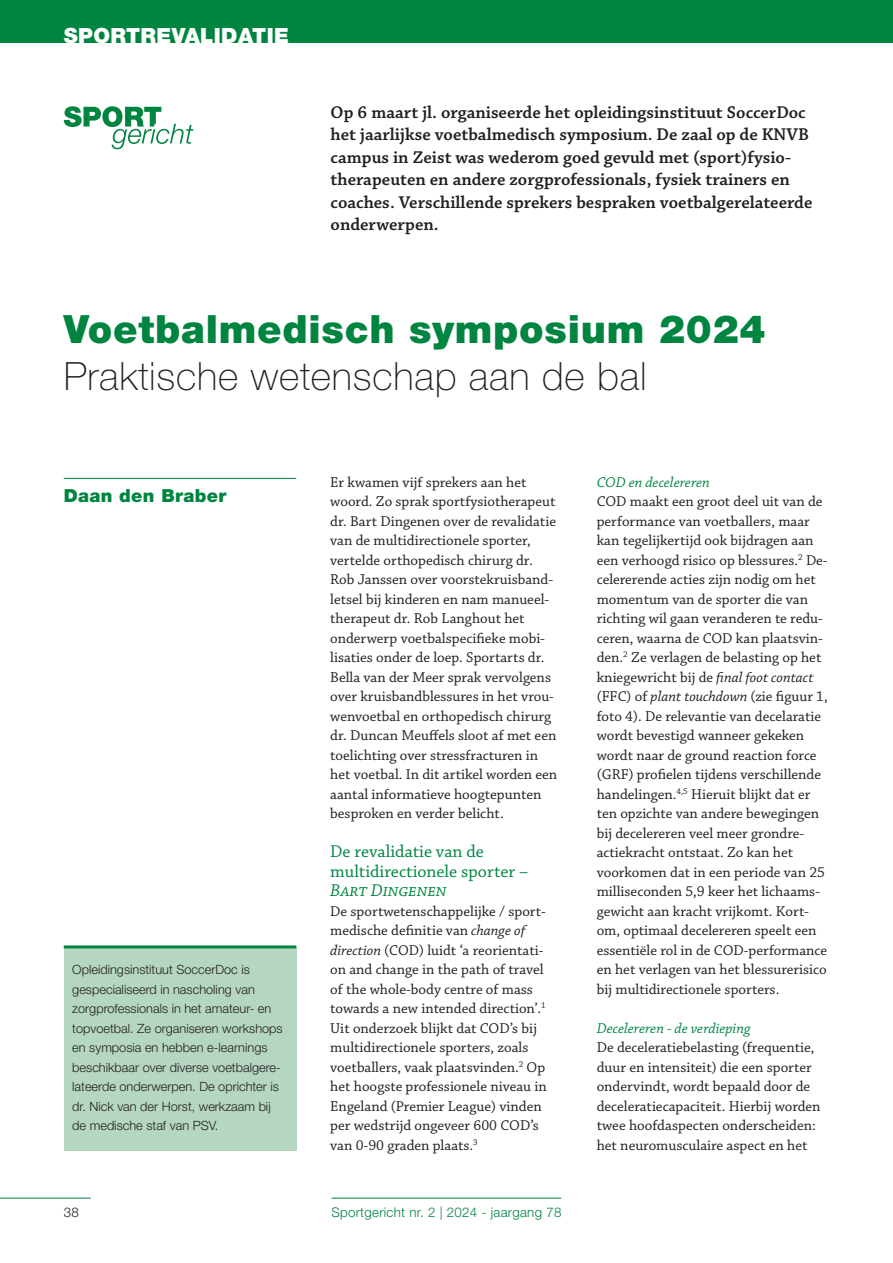
<style>
.page{position:relative;width:893px;height:1263px;background:#fff}
.page>*{position:absolute;margin:0;border:0;box-sizing:border-box;transform-origin:0 0}
.t1{font:100 39px "Helvetica Neue LT Std";letter-spacing:.02em;color:#231f20}
._01_-_Kop{font:900 39px "Helvetica Neue LT Std";letter-spacing:.02em;color:#008540}
.t2{font:900 21px "Helvetica Neue LT Std";letter-spacing:.02em;color:#fff}
._02_-_Intro{font:600 18px/22.5px "Chaparral Pro";color:#231f20}
.t3{font:18px/19.5px "Chaparral Pro";color:#008540}
.t4{font:900 18px "Helvetica Neue LT Std";letter-spacing:.02em;color:#008540}
.t5{font:15px/19.5px "Chaparral Pro";color:#231f20}
.t6{font:italic 15px "Chaparral Pro";color:#008540}
.t7{font:300 13.35px "Helvetica Neue LT Std";letter-spacing:.02em;color:#008540}
.t8{font:300 13.35px "Helvetica Neue LT Std";color:#231f20}
._07_-_Kaderkopje{font:300 12.75px/19.5px "Helvetica Neue LT Std";color:#231f20}
.s1{font-style:italic}
</style>
<div class="page">
<div style="left:0;top:0;width:893px;height:43px;background:#008540"></div>
<hr style="left:0;top:1198px;width:91px;height:1px;background:#008540">
<hr style="left:332px;top:1198px;width:229px;height:1px;background:#008540">
<svg style="left:64px;top:106px;width:129px;height:43px"></svg>
<hr style="left:64px;top:478px;width:232px;height:1px;background:#008540">
<div style="left:64px;top:946px;width:232px;height:204px;background:#b5d6c0"></div>
<hr style="left:64px;top:945px;width:232px;height:3px;background:#008540">
<p class="t2" style="left:64px;top:23px;width:227px">SPORTREVALIDATIE</p>
<p class="_02_-_Intro" style="left:331px;top:101px;width:483px">Op 6 maart jl. organiseerde het opleidingsinstituut SoccerDoc het jaarlijkse voetbalmedisch symposium. De zaal op de KNVB campus in Zeist was wederom goed gevuld met (sport)fysio&shy;therapeuten en andere zorgprofessionals, fysiek trainers en coaches. Verschillende sprekers bespraken voetbalgerelateerde onderwerpen.</p>
<p class="_01_-_Kop" style="left:64px;top:306px;width:703px">Voetbalmedisch symposium 2024</p>
<p class="t1" style="left:64px;top:354px;width:584px">Praktische wetenschap aan de bal</p>
<p class="t4" style="left:64px;top:484px;width:164px">Daan den Braber</p>
<p class="_07_-_Kaderkopje" style="left:72px;top:960px;width:212px">Opleidingsinstituut SoccerDoc is gespecialiseerd in nascholing van zorgprofessionals in het amateur- en topvoetbal. Ze organiseren workshops en symposia en hebben e-learnings beschikbaar over diverse voetbalgere&shy;lateerde onderwerpen. De oprichter is dr. Nick van der Horst, werkzaam bij de medische staf van PSV.</p>
<p class="t5" style="left:330px;top:473px;width:229px">Er kwamen vijf sprekers aan het woord. Zo sprak sportfysiotherapeut dr. Bart Dingenen over de revalidatie van de multidirectionele sporter, vertelde orthopedisch chirurg dr.<br>Rob Janssen over voorstekruisband&shy;letsel bij kinderen en nam manueel&shy;therapeut dr. Rob Langhout het onderwerp voetbalspecifieke mobi&shy;lisaties onder de loep. Sportarts dr.<br>Bella van der Meer sprak vervolgens over kruisbandblessures in het vrou&shy;wenvoetbal en orthopedisch chirurg dr. Duncan Meuffels sloot af met een toelichting over stressfracturen in het voetbal. In dit artikel worden een aantal informatieve hoogtepunten besproken en verder belicht.</p>
<p class="t3" style="left:330px;top:843px;width:199px">De revalidatie van de multidirectionele sporter –<br><span class="s1">Bart Dingenen</span></p>
<p class="t5" style="left:330px;top:902px;width:218px">De sportwetenschappelijke / sport&shy;medische definitie van <span class="s1">change of direction</span> (COD) luidt ‘a reorientati&shy;on and change in the path of travel of the whole-body centre of mass towards a new intended direction’.<sup>1<br></sup>Uit onderzoek blijkt dat COD’s bij multidirectionele sporters, zoals voetballers, vaak plaatsvinden.<sup>2</sup> Op het hoogste professionele niveau in Engeland (Premier League) vinden per wedstrijd ongeveer 600 COD’s van 0-90 graden plaats.<sup>3</sup></p>
<p class="t8" style="left:64px;top:1204px;width:17px">38</p>
<p class="t7" style="left:331px;top:1204px;width:232px">Sportgericht nr. 2 | 2024 - jaargang 78</p>
<p class="t6" style="left:597px;top:474px;width:115px">COD en decelereren</p>
<p class="t5" style="left:597px;top:492px;width:233px">COD maakt een groot deel uit van de performance van voetballers, maar kan tegelijkertijd ook bijdragen aan een verhoogd risico op blessures.<sup>2</sup> De&shy;celererende acties zijn nodig om het momentum van de sporter die van richting wil gaan veranderen te redu&shy;ceren, waarna de COD kan plaatsvin&shy;den.<sup>2</sup> Ze verlagen de belasting op het kniegewricht bij de <span class="s1">final foot contact </span>(FFC) of <span class="s1">plant touchdown</span> (zie figuur 1, foto 4). De relevantie van decelaratie wordt bevestigd wanneer gekeken wordt naar de ground reaction force (GRF) profielen tijdens verschillende handelingen.<sup>4,5</sup> Hieruit blijkt dat er ten opzichte van andere bewegingen bij decelereren veel meer grondre&shy;actiekracht ontstaat. Zo kan het voorkomen dat in een periode van 25 milliseconden 5,9 keer het lichaams&shy;gewicht aan kracht vrijkomt. Kort&shy;om, optimaal decelereren speelt een essentiële rol in de COD-performance en het verlagen van het blessurerisico bij multidirectionele sporters.</p>
<p class="t6" style="left:597px;top:1020px;width:157px">Decelereren - de verdieping</p>
<p class="t5" style="left:597px;top:1038px;width:225px">De deceleratiebelasting (frequentie, duur en intensiteit) die een sporter ondervindt, wordt bepaald door de deceleratiecapaciteit. Hierbij worden twee hoofdaspecten onderscheiden: het neuromusculaire aspect en het</p>
</div>
